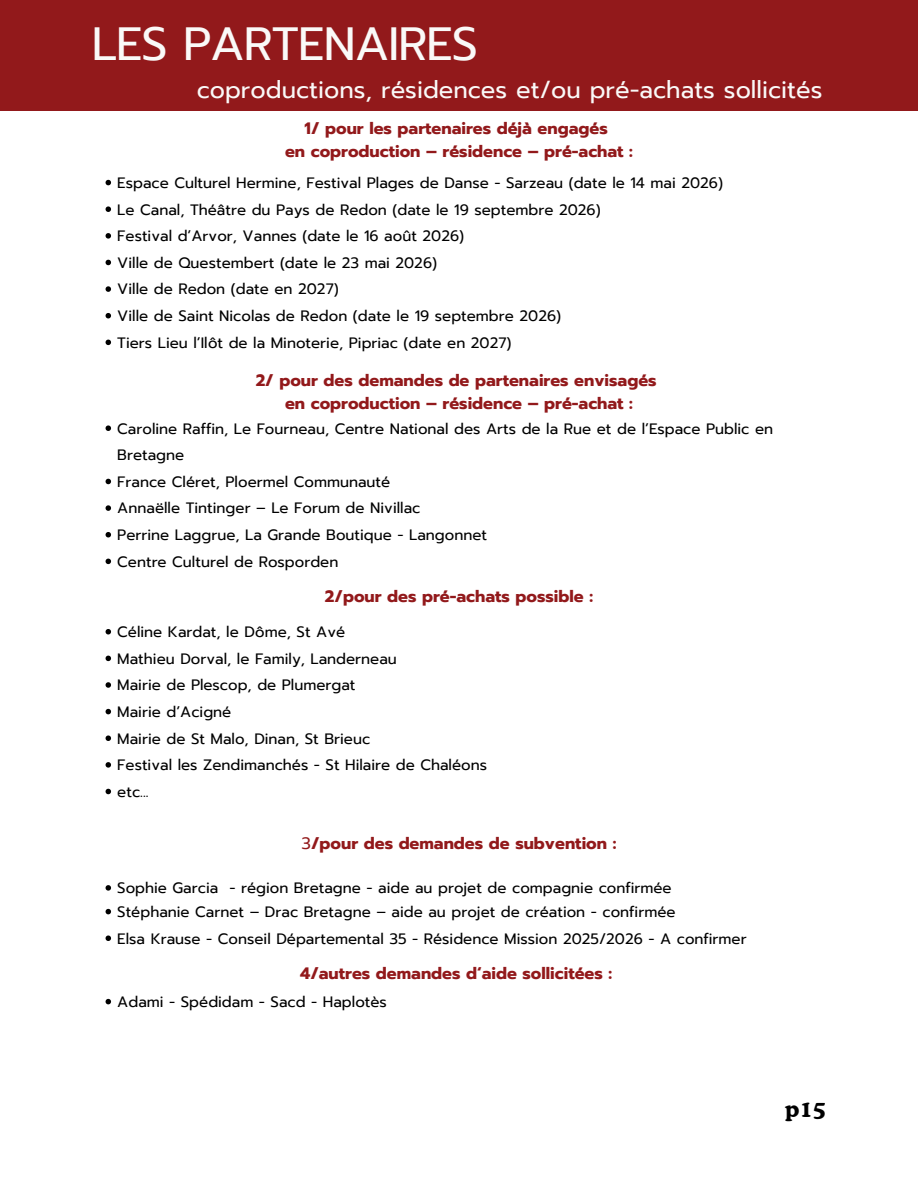
<style>
.page{position:relative;width:918px;height:1188px;background:#fff}
.page>*{position:absolute;margin:0;border:0;box-sizing:border-box;transform-origin:0 0}
.t1{font:46.5px "Prompt";letter-spacing:-.02em;color:#faf9f8}
.t2{font:24px "Prompt";color:#faf9f8}
.t3{font:700 22.5px "Cooper BT";color:#000}
.t4{font:700 16.5px/23px "Prompt";color:#92191b;text-align:center}
.t5{font:15px/26.7px "Prompt";color:#000}
.s1{font-weight:400}
</style>
<div class="page">
<div style="left:0;top:0;width:918px;height:111px;background:#92191b"></div>
<svg style="left:106px;top:180px;width:5px;height:5px"></svg>
<svg style="left:106px;top:206px;width:5px;height:6px"></svg>
<svg style="left:106px;top:233px;width:5px;height:6px"></svg>
<svg style="left:106px;top:260px;width:5px;height:5px"></svg>
<svg style="left:106px;top:286px;width:5px;height:6px"></svg>
<svg style="left:106px;top:313px;width:5px;height:5px"></svg>
<svg style="left:106px;top:340px;width:5px;height:5px"></svg>
<svg style="left:106px;top:425px;width:5px;height:6px"></svg>
<svg style="left:106px;top:479px;width:5px;height:5px"></svg>
<svg style="left:106px;top:505px;width:5px;height:6px"></svg>
<svg style="left:106px;top:532px;width:5px;height:5px"></svg>
<svg style="left:106px;top:559px;width:5px;height:5px"></svg>
<svg style="left:106px;top:629px;width:5px;height:5px"></svg>
<svg style="left:106px;top:656px;width:5px;height:5px"></svg>
<svg style="left:106px;top:682px;width:5px;height:6px"></svg>
<svg style="left:106px;top:709px;width:5px;height:5px"></svg>
<svg style="left:106px;top:735px;width:5px;height:6px"></svg>
<svg style="left:106px;top:762px;width:5px;height:6px"></svg>
<svg style="left:106px;top:789px;width:5px;height:5px"></svg>
<svg style="left:106px;top:885px;width:5px;height:6px"></svg>
<svg style="left:106px;top:909px;width:5px;height:5px"></svg>
<svg style="left:106px;top:936px;width:5px;height:5px"></svg>
<svg style="left:106px;top:999px;width:5px;height:5px"></svg>
<h1 class="t1" style="left:92px;top:10px;width:388px">LES PARTENAIRES</h1>
<h2 class="t2" style="left:197px;top:72px;width:627px">coproductions, résidences et/ou pré-achats sollicités</h2>
<p class="t4" style="left:285px;top:117px;width:349px">1/ pour les partenaires déjà engagés<br>en coproduction – résidence – pré-achat :</p>
<p class="t5" style="left:117px;top:170px;width:607px">Espace Culturel Hermine, Festival Plages de Danse - Sarzeau (date le 14 mai 2026)<br>Le Canal, Théâtre du Pays de Redon (date le 19 septembre 2026)<br>Festival d’Arvor, Vannes (date le 16 août 2026)<br>Ville de Questembert (date le 23 mai 2026)<br>Ville de Redon (date en 2027)<br>Ville de Saint Nicolas de Redon (date le 19 septembre 2026)<br>Tiers Lieu l’Ilôt de la Minoterie, Pipriac (date en 2027)</p>
<p class="t4" style="left:256px;top:369px;width:402px">2/ pour des demandes de partenaires envisagés en coproduction – résidence – pré-achat :</p>
<p class="t5" style="left:117px;top:415px;width:657px">Caroline Raffin, Le Fourneau, Centre National des Arts de la Rue et de l’Espace Public en Bretagne<br>France Cléret, Ploermel Communauté<br>Annaëlle Tintinger – Le Forum de Nivillac<br>Perrine Laggrue, La Grande Boutique - Langonnet<br>Centre Culturel de Rosporden</p>
<p class="t4" style="left:325px;top:586px;width:270px">2/pour des pré-achats possible :</p>
<p class="t5" style="left:117px;top:619px;width:371px">Céline Kardat, le Dôme, St Avé<br>Mathieu Dorval, le Family, Landerneau<br>Mairie de Plescop, de Plumergat<br>Mairie d’Acigné<br>Mairie de St Malo, Dinan, St Brieuc<br>Festival les Zendimanchés - St Hilaire de Chaléons etc...</p>
<p class="t4" style="left:302px;top:832px;width:316px"><span class="s1">3</span>/pour des demandes de subvention :</p>
<p class="t5" style="left:117px;top:876px;width:560px;line-height:23.7px">Sophie Garcia - région Bretagne - aide au projet de compagnie confirmée<br>Stéphanie Carnet – Drac Bretagne – aide au projet de création - confirmée</p>
<p class="t5" style="left:117px;top:925px;width:631px">Elsa Krause - Conseil Départemental 35 - Résidence Mission 2025/2026 - A confirmer</p>
<p class="t4" style="left:300px;top:962px;width:313px">4/autres demandes d‘aide sollicitées :</p>
<p class="t5" style="left:117px;top:989px;width:271px">Adami - Spédidam - Sacd - Haplotès</p>
<h3 class="t3" style="left:785px;top:1095px;width:43px">p15</h3>
</div>
